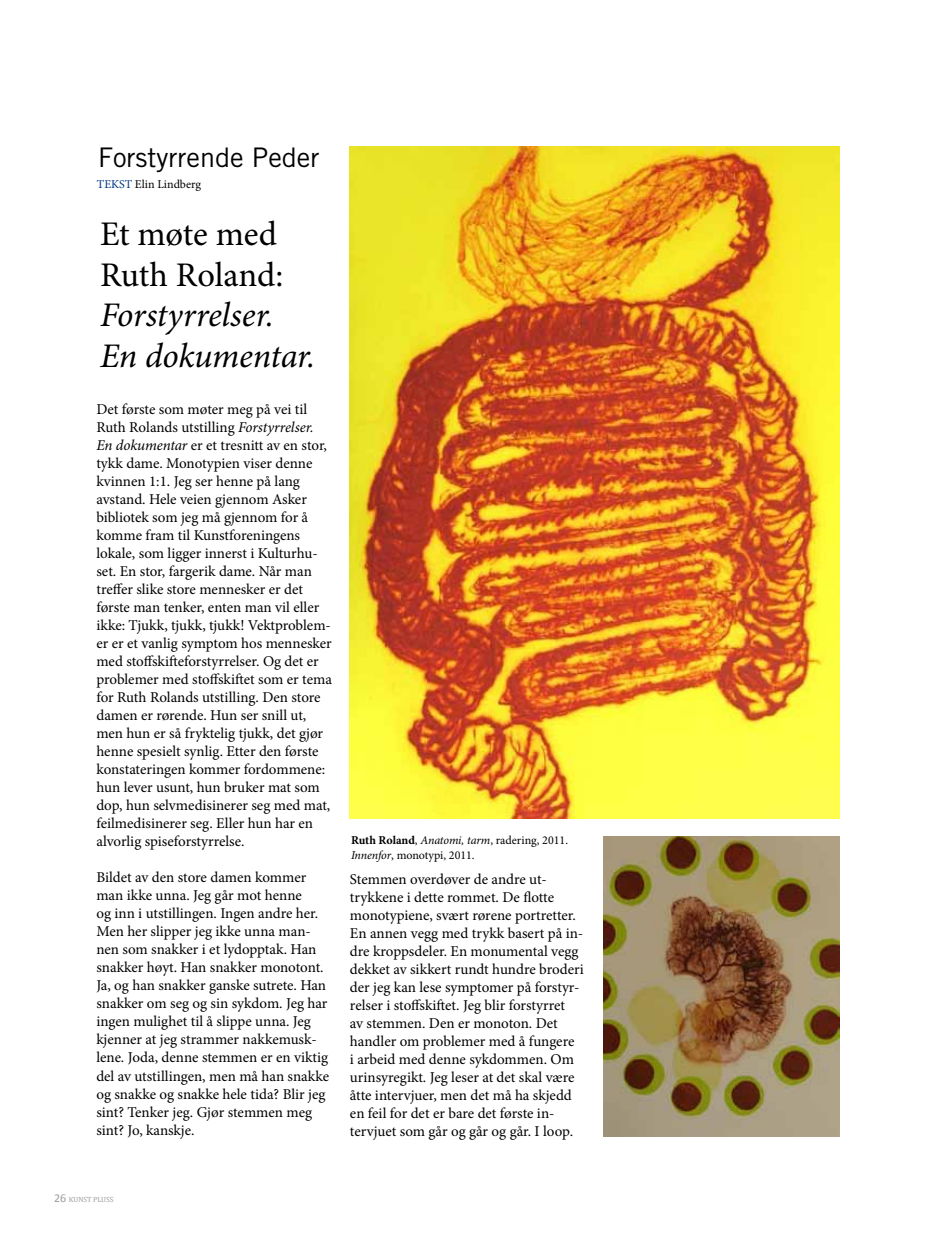
<style>
.page{position:relative;width:936px;height:1234px;background:#fff}
.page>*{position:absolute;margin:0;border:0;box-sizing:border-box;transform-origin:0 0}
.t1{font:italic 34.5px/40.5px "Minion Pro";letter-spacing:-.01em;color:#000}
.t2{font:34.5px/40.5px "Minion Pro";letter-spacing:-.005em;color:#000}
.t3{font:27px "Trade Gothic LT Std";color:#000}
.t4{font:15px/18px "Minion Pro";color:#000}
.t5{font:12px/14.4px "Minion Pro";color:#000}
.t6{font:7.5px "Cambria";color:#9c9e9f}
.s1{color:#003882}
.s2{font-style:italic}
.s3{font-weight:700}
.s4{font-family:"Calibri";font-size:12px}
</style>
<div class="page">
<img style="left:350px;top:146px;width:489px;height:672px">
<img style="left:603px;top:836px;width:236px;height:300px">
<h2 class="t3" style="left:98px;top:141px;width:223px">Forstyrrende Peder</h2>
<p class="t5" style="left:97px;top:177px;width:106px"><span class="s1">TEKST</span> Elin Lindberg</p>
<h1 class="t2" style="left:100px;top:214px;width:184px">Et møte med<br>Ruth Roland:</h1>
<h1 class="t1" style="left:100px;top:295px;width:217px">Forstyrrelser.<br>En dokumentar.</h1>
<p class="t4" style="left:96px;top:400px;width:237px">Det første som møter meg på vei til Ruth Rolands utstilling <span class="s2">Forstyrrelser.<br>En dokumentar</span> er et tresnitt av en stor, tykk dame. Monotypien viser denne kvinnen 1:1. Jeg ser henne på lang avstand. Hele veien gjennom Asker bibliotek som jeg må gjennom for å komme fram til Kunstforeningens lokale, som ligger innerst i Kulturhu&shy;set. En stor, fargerik dame. Når man treffer slike store mennesker er det første man tenker, enten man vil eller ikke: Tjukk, tjukk, tjukk! Vektproblem&shy;er er et vanlig symptom hos mennesker med stoffskifteforstyrrelser. Og det er problemer med stoffskiftet som er tema for Ruth Rolands utstilling. Den store damen er rørende. Hun ser snill ut, men hun er så fryktelig tjukk, det gjør henne spesielt synlig. Etter den første konstateringen kommer fordommene: hun lever usunt, hun bruker mat som dop, hun selvmedisinerer seg med mat, feilmedisinerer seg. Eller hun har en alvorlig spiseforstyrrelse.</p>
<p class="t4" style="left:96px;top:868px;width:234px">Bildet av den store damen kommer man ikke unna. Jeg går mot henne<br>og inn i utstillingen. Ingen andre her.<br>Men her slipper jeg ikke unna man&shy;nen som snakker i et lydopptak. Han snakker høyt. Han snakker monotont.<br>Ja, og han snakker ganske sutrete. Han snakker om seg og sin sykdom. Jeg har ingen mulighet til å slippe unna. Jeg kjenner at jeg strammer nakkemusk&shy;lene. Joda, denne stemmen er en viktig del av utstillingen, men må han snakke og snakke og snakke hele tida? Blir jeg sint? Tenker jeg. Gjør stemmen meg sint? Jo, kanskje.</p>
<p class="t5" style="left:351px;top:833px;width:218px"><span class="s3">Ruth Roland</span>, <span class="s2">Anatomi, tarm</span>, radering, 2011.<br><span class="s2">Innenfor</span>, monotypi, 2011.</p>
<p class="t4" style="left:350px;top:870px;width:235px">Stemmen overdøver de andre ut&shy;trykkene i dette rommet. De flotte monotypiene, svært rørene portretter.<br>En annen vegg med trykk basert på in&shy;dre kroppsdeler. En monumental vegg dekket av sikkert rundt hundre broderi der jeg kan lese symptomer på forstyr&shy;relser i stoffskiftet. Jeg blir forstyrret<br>av stemmen. Den er monoton. Det handler om problemer med å fungere<br>i arbeid med denne sykdommen. Om urinsyregikt. Jeg leser at det skal være åtte intervjuer, men det må ha skjedd en feil for det er bare det første in&shy;tervjuet som går og går og går. I loop.</p>
<p class="t6" style="left:54px;top:1194px;width:61px"><span class="s4">26</span> KUNST PLUSS</p>
</div>
